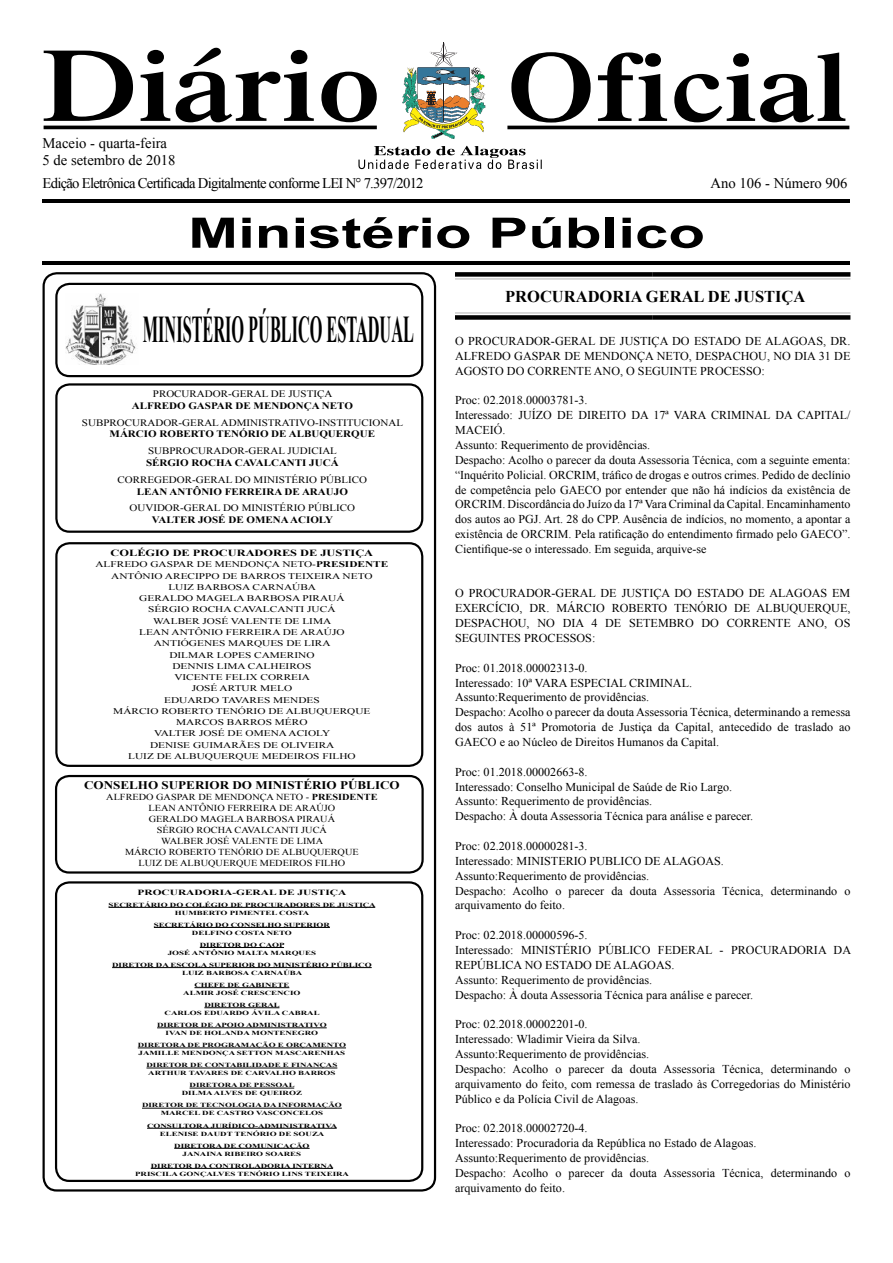
<style>
.page{position:relative;width:893px;height:1263px;background:#fff}
.page>*{position:absolute;margin:0;border:0;box-sizing:border-box;transform-origin:0 0}
.t1{font:700 42px "Arial";color:#000;scale:1.43 1}
.t2{font:700 37.8px "Times New Roman";color:#000;scale:.43 1}
.t3{font:700 16.5px "Times New Roman";color:#000}
.t4{font:14.7px "Times New Roman";letter-spacing:-.05em;color:#000}
.t5{font:14.7px/17.5px "Times New Roman";color:#000}
.t6{font:12px/14.9px "Times New Roman";color:#000}
.t7{font:700 11.7px "Times New Roman";color:#000;scale:1.12 1}
.t8{font:9.75px "Times New Roman";color:#000;scale:1.12 1}
.t9{font:700 9.75px "Times New Roman";color:#000;scale:1.12 1}
.t10{font:700 9.45px "Times New Roman";color:#000;scale:1.31 1}
.t11{font:9.15px/10.9px "Times New Roman";color:#000;text-align:center;scale:1.12 1}
.t12{font:8.7px/11.2px "Times New Roman";color:#000;text-align:center;scale:1.31 1}
.t13{font:700 7.95px "Times New Roman";color:#000;scale:1.43 1}
.t14{font:700 6.3px/7.9px "Times New Roman";color:#000;text-align:center;scale:1.43 1}
.s1{font-weight:700}
</style>
<div class="page">
<hr style="left:507px;top:126px;width:342px;height:3px;background:#000">
<svg style="left:44px;top:43px;width:801px;height:126px"></svg>
<hr style="left:43px;top:261px;width:807px;height:4px;background:#000">
<hr style="left:43px;top:200px;width:807px;height:3px;background:#000">
<div style="left:455px;top:272px;width:198px;height:5px;background:#000"></div>
<div style="left:653px;top:272px;width:197px;height:5px;background:#000"></div>
<hr style="left:653px;top:312px;width:197px;height:2px;background:#ccc">
<hr style="left:455px;top:278px;width:198px;height:2px;background:#ccc">
<hr style="left:653px;top:278px;width:197px;height:2px;background:#ccc">
<hr style="left:455px;top:312px;width:198px;height:2px;background:#ccc">
<div style="left:455px;top:315px;width:198px;height:5px;background:#000"></div>
<div style="left:653px;top:315px;width:197px;height:5px;background:#000"></div>
<div style="left:43px;top:272px;width:393px;height:919px;border:2px solid #000;border-radius:13px"></div>
<div style="left:55px;top:283px;width:368px;height:94px;border:2px solid #000;border-radius:13px"></div>
<div style="left:55px;top:383px;width:368px;height:150px;border:2px solid #000;border-radius:13px"></div>
<div style="left:55px;top:542px;width:368px;height:225px;border:2px solid #000;border-radius:13px"></div>
<div style="left:55px;top:775px;width:369px;height:98px;border:2px solid #000;border-radius:13px"></div>
<div style="left:55px;top:881px;width:368px;height:301px;border:2px solid #000;border-radius:13px"></div>
<img style="left:66px;top:293px;width:70px;height:71px">
<hr style="left:109px;top:907px;width:266px;height:1px;background:#000">
<hr style="left:154px;top:927px;width:176px;height:1px;background:#000">
<hr style="left:200px;top:947px;width:84px;height:1px;background:#000">
<hr style="left:112px;top:967px;width:260px;height:1px;background:#000">
<hr style="left:194px;top:987px;width:95px;height:1px;background:#000">
<hr style="left:204px;top:1007px;width:75px;height:1px;background:#000">
<hr style="left:157px;top:1027px;width:170px;height:1px;background:#000">
<hr style="left:138px;top:1047px;width:208px;height:1px;background:#000">
<hr style="left:146px;top:1068px;width:191px;height:1px;background:#000">
<hr style="left:190px;top:1088px;width:104px;height:1px;background:#000">
<hr style="left:142px;top:1108px;width:200px;height:1px;background:#000">
<hr style="left:147px;top:1128px;width:190px;height:1px;background:#000">
<hr style="left:174px;top:1148px;width:136px;height:1px;background:#000">
<hr style="left:151px;top:1168px;width:182px;height:1px;background:#000">
<p class="t5" style="left:43px;top:134px;width:134px">Maceio - quarta-feira<br>5 de setembro de 2018</p>
<p class="t4" style="left:43px;top:173px;width:383px">Edição Eletrônica Certificada Digitalmente conforme LEI N° 7.397/2012</p>
<p class="t5" style="left:711px;top:174px;width:138px">Ano 106 - Número 906</p>
<h1 class="t1" style="left:188px;top:205px;width:363px">Ministério Público</h1>
<h2 class="t2" style="left:143px;top:303px;width:632px">MINISTÉRIO PÚBLICO ESTADUAL</h2>
<p class="t8" style="left:153px;top:387px;width:162px">PROCURADOR-GERAL DE JUSTIÇA</p>
<p class="t9" style="left:132px;top:399px;width:199px">ALFREDO GASPAR DE MENDONÇA NETO</p>
<p class="t8" style="left:82px;top:416px;width:288px">SUBPROCURADOR-GERAL ADMINISTRATIVO-INSTITUCIONAL</p>
<p class="t9" style="left:110px;top:427px;width:238px">MÁRCIO ROBERTO TENÓRIO DE ALBUQUERQUE</p>
<p class="t8" style="left:148px;top:444px;width:170px">SUBPROCURADOR-GERAL JUDICIAL</p>
<p class="t9" style="left:146px;top:456px;width:174px">SÉRGIO ROCHA CAVALCANTI JUCÁ</p>
<p class="t8" style="left:118px;top:473px;width:224px">CORREGEDOR-GERAL DO MINISTÉRIO PÚBLICO</p>
<p class="t9" style="left:137px;top:485px;width:190px">LEAN ANTÔNIO FERREIRA DE ARAUJO</p>
<p class="t8" style="left:129px;top:502px;width:203px">OUVIDOR-GERAL DO MINISTÉRIO PÚBLICO</p>
<p class="t9" style="left:152px;top:513px;width:163px">VALTER JOSÉ DE OMENA ACIOLY</p>
<p class="t10" style="left:111px;top:546px;width:202px">COLÉGIO DE PROCURADORES DE JUSTIÇA</p>
<p class="t12" style="left:95px;top:559px;width:225px">ALFREDO GASPAR DE MENDONÇA NETO-<span class="s1">PRESIDENTE<br></span>ANTÔNIO ARECIPPO DE BARROS TEIXEIRA NETO<br>LUIZ BARBOSA CARNAÚBA<br>GERALDO MAGELA BARBOSA PIRAUÁ<br>SÉRGIO ROCHA CAVALCANTI JUCÁ<br>WALBER JOSÉ VALENTE DE LIMA<br>LEAN ANTÔNIO FERREIRA DE ARAÚJO<br>ANTIÓGENES MARQUES DE LIRA<br>DILMAR LOPES CAMERINO<br>DENNIS LIMA CALHEIROS<br>VICENTE FELIX CORREIA<br>JOSÉ ARTUR MELO<br>EDUARDO TAVARES MENDES<br>MÁRCIO ROBERTO TENÓRIO DE ALBUQUERQUE<br>MARCOS BARROS MÉRO<br>VALTER JOSÉ DE OMENA ACIOLY<br>DENISE GUIMARÃES DE OLIVEIRA<br>LUIZ DE ALBUQUERQUE MEDEIROS FILHO</p>
<p class="t7" style="left:84px;top:777px;width:283px">CONSELHO SUPERIOR DO MINISTÉRIO PÚBLICO</p>
<p class="t11" style="left:106px;top:792px;width:244px">ALFREDO GASPAR DE MENDONÇA NETO - <span class="s1">PRESIDENTE </span>LEAN ANTÔNIO FERREIRA DE ARAÚJO<br>GERALDO MAGELA BARBOSA PIRAUÁ<br>SÉRGIO ROCHA CAVALCANTI JUCÁ<br>WALBER JOSÉ VALENTE DE LIMA<br>MÁRCIO ROBERTO TENÓRIO DE ALBUQUERQUE<br>LUIZ DE ALBUQUERQUE MEDEIROS FILHO</p>
<p class="t13" style="left:138px;top:886px;width:147px">PROCURADORIA-GERAL DE JUSTIÇA</p>
<p class="t14" style="left:109px;top:900px;width:188px">SECRETÁRIO DO COLÉGIO DE PROCURADORES DE JUSTIÇA<br>HUMBERTO PIMENTEL COSTA</p>
<p class="t14" style="left:154px;top:920px;width:125px">SECRETÁRIO DO CONSELHO SUPERIOR<br>DELFINO COSTA NETO</p>
<p class="t14" style="left:168px;top:940px;width:105px">DIRETOR DO CAOP<br>JOSÉ ANTÔNIO MALTA MARQUES</p>
<p class="t14" style="left:112px;top:961px;width:183px">DIRETOR DA ESCOLA SUPERIOR DO MINISTÉRIO PÚBLICO<br>LUIZ BARBOSA CARNAÚBA</p>
<p class="t14" style="left:183px;top:981px;width:83px">CHEFE DE GABINETE<br>ALMIR JOSÉ CRESCENCIO</p>
<p class="t14" style="left:165px;top:1001px;width:110px">DIRETOR GERAL<br>CARLOS EDUARDO ÁVILA CABRAL</p>
<p class="t14" style="left:157px;top:1021px;width:120px">DIRETOR DE APOIO ADMINISTRATIVO<br>IVAN DE HOLANDA MONTENEGRO</p>
<p class="t14" style="left:138px;top:1041px;width:147px;text-align:left">DIRETORA DE PROGRAMAÇÃO E ORÇAMENTO<br>JAMILLE MENDONÇA SETTON MASCARENHAS</p>
<p class="t14" style="left:146px;top:1061px;width:135px;text-align:left">DIRETOR DE CONTABILIDADE E FINANÇAS<br>ARTHUR TAVARES DE CARVALHO BARROS</p>
<p class="t14" style="left:182px;top:1081px;width:85px">DIRETORA DE PESSOAL<br>DILMA ALVES DE QUEIROZ</p>
<p class="t14" style="left:142px;top:1101px;width:141px">DIRETOR DE TECNOLOGIA DA INFORMAÇÃO<br>MARCEL DE CASTRO VASCONCELOS</p>
<p class="t14" style="left:147px;top:1121px;width:134px">CONSULTORA JURÍDICO-ADMINISTRATIVA<br>ELENISE DAUDT TENÓRIO DE SOUZA</p>
<p class="t14" style="left:174px;top:1141px;width:96px">DIRETORA DE COMUNICAÇÃO<br>JANAINA RIBEIRO SOARES</p>
<p class="t14" style="left:135px;top:1161px;width:151px">DIRETOR DA CONTROLADORIA INTERNA<br>PRISCILA GONÇALVES TENÓRIO LINS TEIXEIRA</p>
<h3 class="t3" style="left:505px;top:285px;width:302px">PROCURADORIA GERAL DE JUSTIÇA</h3>
<p class="t6" style="left:455px;top:333px;width:397px;text-align:justify">O PROCURADOR-GERAL DE JUSTIÇA DO ESTADO DE ALAGOAS, DR.<br>ALFREDO GASPAR DE MENDONÇA NETO, DESPACHOU, NO DIA 31 DE AGOSTO DO CORRENTE ANO, O SEGUINTE PROCESSO:</p>
<p class="t6" style="left:455px;top:393px;width:397px">Proc: 02.2018.00003781-3.<br>Interessado: JUÍZO DE DIREITO DA 17ª VARA CRIMINAL DA CAPITAL/ MACEIÓ.<br>Assunto: Requerimento de providências.<br>Despacho: Acolho o parecer da douta Assessoria Técnica, com a seguinte ementa: “Inquérito Policial. ORCRIM, tráfico de drogas e outros crimes. Pedido de declínio de competência pelo GAECO por entender que não há indícios da existência de ORCRIM. Discordância do Juízo da 17ª Vara Criminal da Capital. Encaminhamento dos autos ao PGJ. Art. 28 do CPP. Ausência de indícios, no momento, a apontar a existência de ORCRIM. Pela ratificação do entendimento firmado pelo GAECO”.<br>Cientifique-se o interessado. Em seguida, arquive-se</p>
<p class="t6" style="left:455px;top:586px;width:397px;text-align:justify">O PROCURADOR-GERAL DE JUSTIÇA DO ESTADO DE ALAGOAS EM EXERCÍCIO, DR. MÁRCIO ROBERTO TENÓRIO DE ALBUQUERQUE, DESPACHOU, NO DIA 4 DE SETEMBRO DO CORRENTE ANO, OS SEGUINTES PROCESSOS:</p>
<p class="t6" style="left:455px;top:660px;width:397px">Proc: 01.2018.00002313-0.<br>Interessado: 10ª VARA ESPECIAL CRIMINAL.<br>Assunto:Requerimento de providências.<br>Despacho: Acolho o parecer da douta Assessoria Técnica, determinando a remessa dos autos à 51ª Promotoria de Justiça da Capital, antecedido de traslado ao GAECO e ao Núcleo de Direitos Humanos da Capital.</p>
<p class="t6" style="left:455px;top:764px;width:300px">Proc: 01.2018.00002663-8.<br>Interessado: Conselho Municipal de Saúde de Rio Largo.<br>Assunto: Requerimento de providências.<br>Despacho: À douta Assessoria Técnica para análise e parecer.</p>
<p class="t6" style="left:455px;top:838px;width:397px">Proc: 02.2018.00000281-3.<br>Interessado: MINISTERIO PUBLICO DE ALAGOAS.<br>Assunto:Requerimento de providências.<br>Despacho: Acolho o parecer da douta Assessoria Técnica, determinando o arquivamento do feito.</p>
<p class="t6" style="left:455px;top:927px;width:398px">Proc: 02.2018.00000596-5.<br>Interessado: MINISTÉRIO PÚBLICO FEDERAL - PROCURADORIA DA REPÚBLICA NO ESTADO DE ALAGOAS.<br>Assunto: Requerimento de providências.<br>Despacho: À douta Assessoria Técnica para análise e parecer.</p>
<p class="t6" style="left:455px;top:1017px;width:397px">Proc: 02.2018.00002201-0.<br>Interessado: Wladimir Vieira da Silva.<br>Assunto:Requerimento de providências.<br>Despacho: Acolho o parecer da douta Assessoria Técnica, determinando o arquivamento do feito, com remessa de traslado às Corregedorias do Ministério Público e da Polícia Civil de Alagoas.</p>
<p class="t6" style="left:455px;top:1121px;width:397px">Proc: 02.2018.00002720-4.<br>Interessado: Procuradoria da República no Estado de Alagoas.<br>Assunto:Requerimento de providências.<br>Despacho: Acolho o parecer da douta Assessoria Técnica, determinando o arquivamento do feito.</p>
</div>
